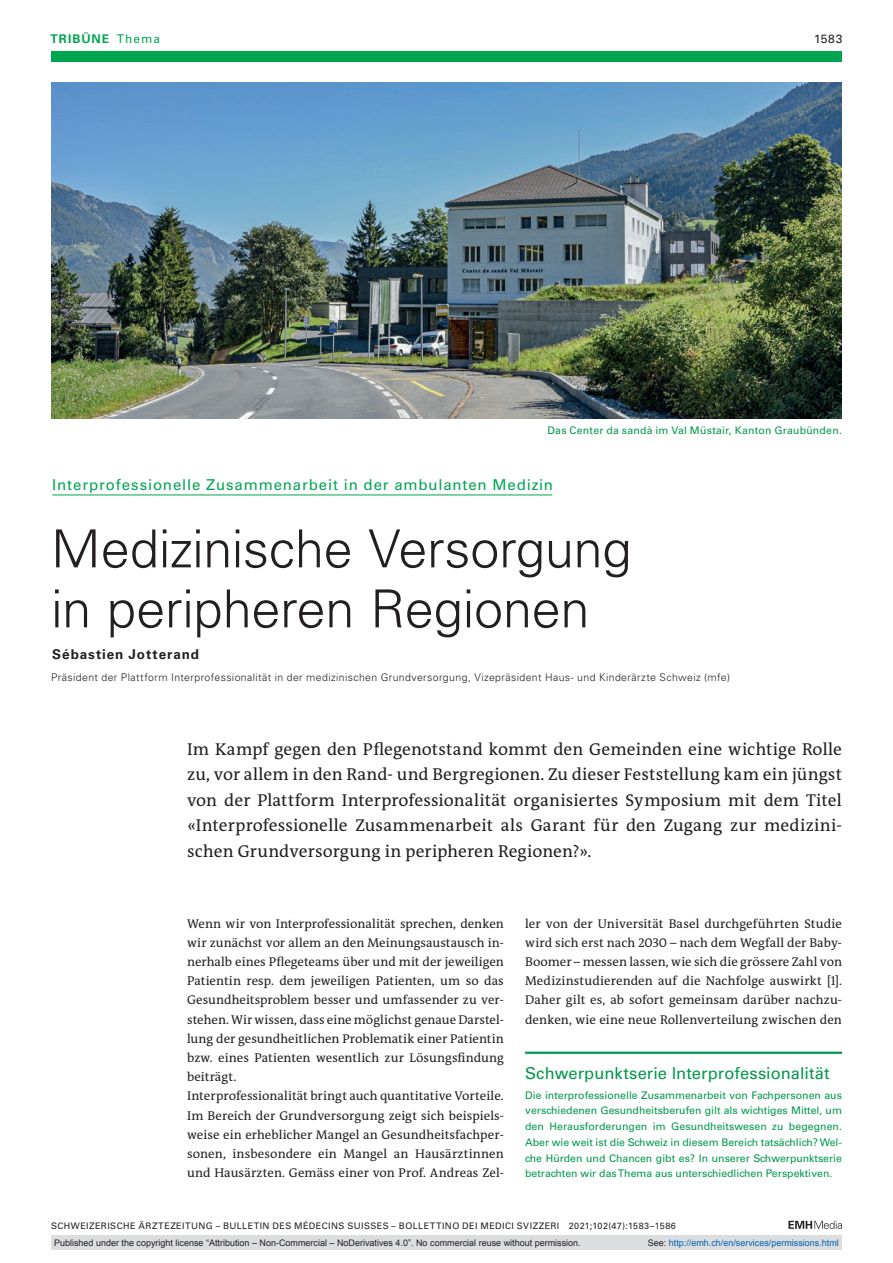
<style>
.page{position:relative;width:893px;height:1263px;background:#fff}
.page>*{position:absolute;margin:0;border:0;box-sizing:border-box;transform-origin:0 0}
.article-title{font:300 52.5px/60px "Univers LT Std";letter-spacing:-.01em;color:#231f20}
.section-pl{font:17.25px/25.5px "The Antiqua B W5 Plain";letter-spacing:.01em;color:#231f20;text-align:justify}
.boxed-title-line{font:16.5px "Univers LT Std";letter-spacing:.005em;color:#00984a}
.pre-heading{font:15px "Univers LT Std";letter-spacing:.055em;color:#00a54f}
.author-notes{font:700 13.5px "Univers LT Std";letter-spacing:.065em;color:#231f20}
.section-pn{font:12.75px/19.2px "The Antiqua B W5 Plain";letter-spacing:.005em;color:#231f20;text-align:justify}
.ressort{font:700 12px "Univers LT Std";letter-spacing:.085em;color:#00a54f}
.ressort-2{font:12px "Univers LT Std";color:#231f20}
.boxed-text{font:10.5px/15.8px "Univers LT Std";color:#00984a;text-align:justify}
.aff{font:300 10.5px "Univers LT Std";letter-spacing:.035em;color:#231f20}
.fig-caption{font:10.5px "Univers LT Std";letter-spacing:.02em;color:#00984a}
.t1{font:9px "Arial";color:#231f20}
.fusszeile{font:9px "Univers LT Std";letter-spacing:.05em;color:#231f20}
.t2{font:9px "Arial";color:#0066b3}
.s1{font-weight:400}
.s2{color:#231f20}
</style>
<div class="page">
<svg style="left:788px;top:1221px;width:54px;height:8px"></svg>
<div style="left:51px;top:51px;width:791px;height:11px;background:#00a54f"></div>
<hr style="left:52px;top:495px;width:500px;height:1px;background:#00a54f">
<hr style="left:525px;top:1051px;width:317px;height:3px;background:#00984a">
<img style="left:51px;top:83px;width:791px;height:336px">
<div style="left:51px;top:1235px;width:791px;height:15px;background:#dcdddf"></div>
<p class="ressort" style="left:51px;top:31px;width:111px">TRIBÜNE <span class="s1">Thema</span></p>
<p class="ressort-2" style="left:814px;top:31px;width:30px">1583</p>
<p class="fig-caption" style="left:547px;top:424px;width:296px">Das Center da sandà im Val Müstair, Kanton Graubünden.</p>
<p class="pre-heading" style="left:52px;top:476px;width:502px">Interprofessionelle Zusammenarbeit in der ambulanten Medizin</p>
<p class="article-title" style="left:51px;top:519px;width:582px">Medizinische Versorgung in peripheren Regionen</p>
<p class="author-notes" style="left:52px;top:647px;width:148px">Sébastien Jotterand</p>
<p class="aff" style="left:51px;top:671px;width:680px">Präsident der Plattform Interprofessionalität in der medizinischen Grundversorgung, Vizepräsident Haus- und Kinderärzte Schweiz (mfe)</p>
<p class="section-pl" style="left:187px;top:736px;width:656px">Im Kampf gegen den Pflegenotstand kommt den Gemeinden eine wichtige Rolle zu, vor allem in den Rand- und Bergregionen. Zu dieser Feststellung kam ein jüngst von der Plattform Interprofessionalität organisiertes Symposium mit dem Titel «Interprofessionelle Zusammenarbeit als Garant für den Zugang zur medizini&shy;schen Grundversorgung in peripheren Regionen?».</p>
<p class="section-pn" style="left:187px;top:914px;width:318px">Wenn wir von Interprofessionalität sprechen, denken wir zunächst vor allem an den Meinungsaustausch in&shy;nerhalb eines Pflegeteams über und mit der jeweiligen Patientin resp. dem jeweiligen Patienten, um so das Gesundheitsproblem besser und umfassender zu ver&shy;stehen. Wir wissen, dass eine möglichst genaue Darstel&shy;lung der gesundheitlichen Problematik einer Patientin bzw. eines Patienten wesentlich zur Lösungsfindung beiträgt.</p>
<p class="section-pn" style="left:187px;top:1086px;width:318px">Interprofessionalität bringt auch quantitative Vorteile.<br>Im Bereich der Grundversorgung zeigt sich beispiels&shy;weise ein erheblicher Mangel an Gesundheitsfachper&shy;sonen, insbesondere ein Mangel an Hausärztinnen und Hausärzten. Gemäss einer von Prof. Andreas Zel-</p>
<p class="section-pn" style="left:525px;top:914px;width:318px">ler von der Universität Basel durchgeführten Studie wird sich erst nach 2030 – nach dem Wegfall der Baby-Boomer – messen lassen, wie sich die grössere Zahl von Medizinstudierenden auf die Nachfolge auswirkt [1].<br>Daher gilt es, ab sofort gemeinsam darüber nachzu&shy;denken, wie eine neue Rollenverteilung zwischen den</p>
<p class="boxed-title-line" style="left:525px;top:1064px;width:306px">Schwerpunktserie Interprofessionalität</p>
<p class="boxed-text" style="left:525px;top:1087px;width:318px">Die interprofessionelle Zusammenarbeit von Fachpersonen aus verschiedenen Gesundheitsberufen gilt als wichtiges Mittel, um den Herausforderungen im Gesundheitswesen zu begegnen.<br>Aber wie weit ist die Schweiz in diesem Bereich tatsächlich? Wel&shy;che Hürden und Chancen gibt es? In unserer Schwerpunktserie betrachten wir das Thema aus unterschiedlichen Perspektiven.</p>
<p class="fusszeile" style="left:51px;top:1220px;width:626px">SCHWEIZERISCHE ÄRZTEZEITUNG – BULLETIN DES MÉDECINS SUISSES – BOLLETTINO DEI MEDICI SVIZZERI 2021;102(47):1583–1586</p>
<p class="t1" style="left:54px;top:1237px;width:528px">Published under the copyright license “Attribution – Non-Commercial – NoDerivatives 4.0”. No commercial reuse without permission.</p>
<p class="t2" style="left:648px;top:1237px;width:193px"><span class="s2">See:</span> http://emh.ch/en/services/permissions.html</p>
</div>
